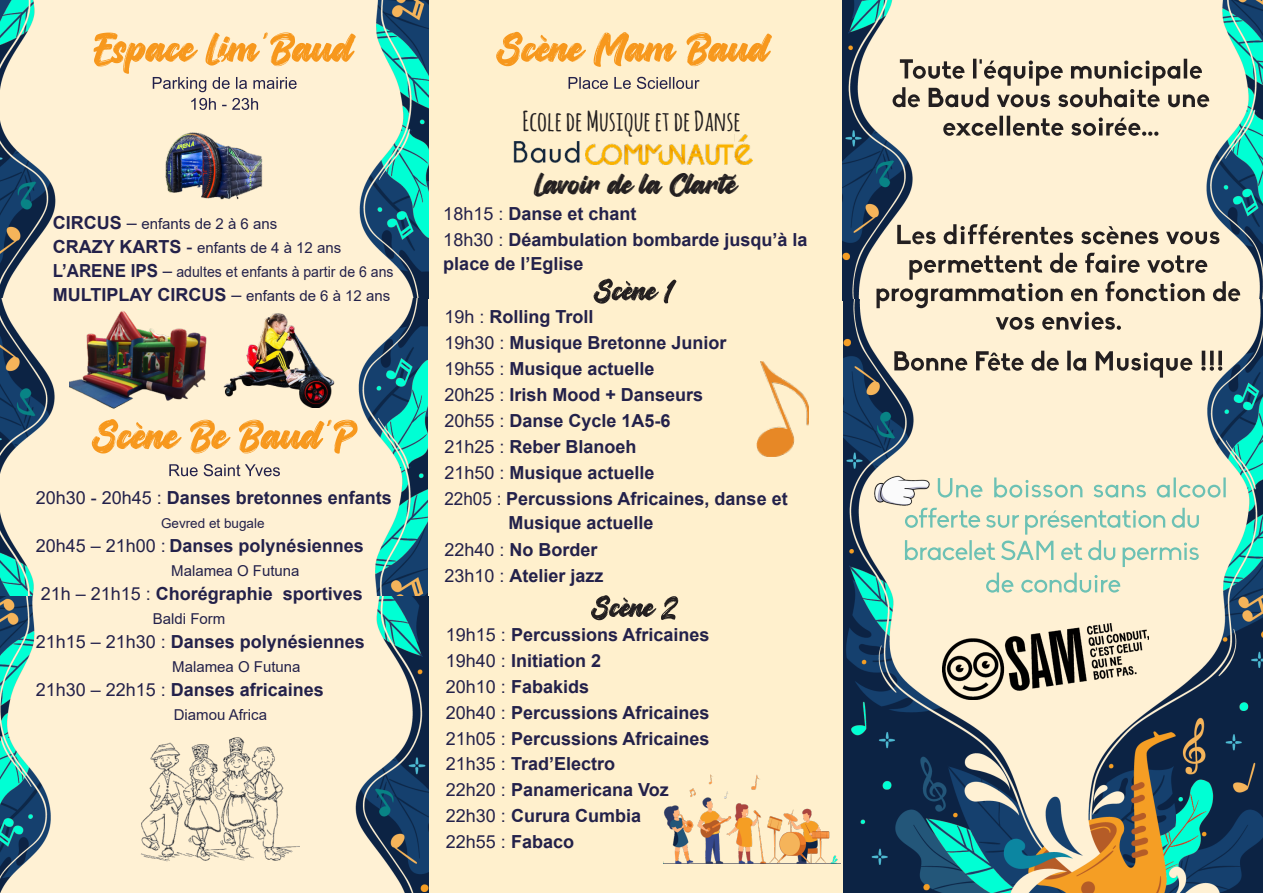
<style>
.page{position:relative;width:1263px;height:893px;background:#fff0cd}
.page>*{position:absolute;margin:0;border:0;box-sizing:border-box;transform-origin:0 0}
.t1{font:700 27px "Amatic";letter-spacing:.02em;color:#231f20;scale:1.1 1}
.t2{font:24px "Carameland Vanilla";color:#231f20}
.t3{font:700 18px/24px "Arial";color:#23214a}
.t4{font:18px "Arial";color:#23214a}
.t5{font:15px "Arial";color:#23214a}
.t6{font:15px/24px "Arial";color:#23214a;scale:.94 1}
.t7{font:13.5px "Arial";color:#23214a}
.s1{font-weight:700;font-size:18px}
.s2{font-size:18px}
.s3{font-weight:400}
.s4{font-weight:700}
</style>
<div class="page">
<img style="left:843px;top:0;width:420px;height:893px">
<svg style="left:892px;top:59px;width:317px;height:48px"></svg>
<svg style="left:943px;top:116px;width:215px;height:20px"></svg>
<svg style="left:938px;top:477px;width:288px;height:21px"></svg>
<img style="left:0;top:0;width:428px;height:596px">
<img style="left:870px;top:471px;width:64px;height:46px">
<img style="left:943px;top:623px;width:205px;height:77px">
<img style="left:756px;top:362px;width:53px;height:95px">
<img style="left:0;top:596px;width:428px;height:297px">
<svg style="left:496px;top:32px;width:276px;height:35px"></svg>
<svg style="left:568px;top:77px;width:132px;height:12px"></svg>
<svg style="left:593px;top:279px;width:83px;height:25px"></svg>
<svg style="left:591px;top:595px;width:87px;height:25px"></svg>
<img style="left:664px;top:774px;width:174px;height:89px">
<svg style="left:94px;top:32px;width:262px;height:60px"></svg>
<svg style="left:191px;top:98px;width:67px;height:12px"></svg>
<svg style="left:92px;top:419px;width:266px;height:35px"></svg>
<svg style="left:169px;top:464px;width:111px;height:12px"></svg>
<img style="left:69px;top:304px;width:139px;height:105px">
<img style="left:222px;top:302px;width:120px;height:106px">
<img style="left:164px;top:119px;width:106px;height:82px">
<img style="left:133px;top:735px;width:167px;height:131px">
<svg style="left:905px;top:508px;width:294px;height:85px"></svg>
<svg style="left:897px;top:224px;width:322px;height:20px"></svg>
<svg style="left:876px;top:253px;width:364px;height:77px"></svg>
<svg style="left:894px;top:351px;width:328px;height:27px"></svg>
<img style="left:513px;top:141px;width:66px;height:23px">
<img style="left:585px;top:143px;width:167px;height:22px">
<img style="left:735px;top:134px;width:17px;height:11px">
<p class="t5" style="left:53px;top:214px;width:226px"><span class="s1">CIRCUS</span> <span class="s2">–</span> enfants de 2 à 6 ans</p>
<p class="t5" style="left:53px;top:238px;width:290px"><span class="s1">CRAZY KARTS</span> <span class="s2">-</span> enfants de 4 à 12 ans</p>
<p class="t6" style="left:53px;top:260px;width:364px"><span class="s1">L’ARENE IPS</span> <span class="s2">–</span> adultes et enfants à partir de 6 ans<br><span class="s1">MULTIPLAY CIRCUS</span> <span class="s2">–</span> enfants de 6 à 12 ans</p>
<p class="t3" style="left:36px;top:486px;width:358px"><span class="s3">20h30 - 20h45 :</span> Danses bretonnes enfants</p>
<p class="t7" style="left:161px;top:514px;width:105px">Gevred et bugale</p>
<p class="t3" style="left:36px;top:534px;width:329px"><span class="s3">20h45 – 21h00 :</span> Danses polynésiennes</p>
<p class="t5" style="left:171px;top:561px;width:130px">Malamea O Futuna</p>
<p class="t3" style="left:41px;top:582px;width:324px"><span class="s3">21h – 21h15 :</span> Chorégraphie sportives</p>
<p class="t5" style="left:153px;top:609px;width:74px">Baldi Form</p>
<p class="t3" style="left:36px;top:630px;width:331px"><span class="s3">21h15 – 21h30 :</span> Danses polynésiennes</p>
<p class="t5" style="left:172px;top:657px;width:130px">Malamea O Futuna</p>
<p class="t3" style="left:36px;top:678px;width:290px"><span class="s3">21h30 – 22h15 :</span> Danses africaines</p>
<p class="t5" style="left:174px;top:705px;width:95px">Diamou Africa</p>
<p class="t1" style="left:522px;top:102px;width:200px">Ecole de Musique et de Danse</p>
<p class="t2" style="left:533px;top:167px;width:204px">Lavoir de la Clarté</p>
<p class="t3" style="left:443px;top:202px;width:195px"><span class="s3">18h15 :</span> Danse et chant</p>
<p class="t3" style="left:443px;top:228px;width:366px"><span class="s3">18h30 :</span> Déambulation bombarde jusqu’à la place de l’Eglise</p>
<p class="t3" style="left:444px;top:304px;width:151px"><span class="s3">19h :</span> Rolling Troll</p>
<p class="t3" style="left:444px;top:331px;width:284px"><span class="s3">19h30 :</span> Musique Bretonne Junior</p>
<p class="t3" style="left:444px;top:357px;width:212px"><span class="s3">19h55 :</span> Musique actuelle</p>
<p class="t3" style="left:444px;top:383px;width:260px"><span class="s3">20h25 :</span> Irish Mood + Danseurs</p>
<p class="t3" style="left:444px;top:409px;width:228px"><span class="s3">20h55 :</span> Danse Cycle 1A5-6</p>
<p class="t3" style="left:444px;top:435px;width:194px"><span class="s3">21h25 :</span> Reber Blanoeh</p>
<p class="t3" style="left:444px;top:461px;width:212px"><span class="s3">21h50 :</span> Musique actuelle</p>
<p class="t3" style="left:508px;top:487px;width:281px;text-indent:-64px"><span class="s3">22h05 :</span> Percussions Africaines, danse et<br>Musique actuelle</p>
<p class="t3" style="left:444px;top:537px;width:155px"><span class="s3">22h40 :</span> No Border</p>
<p class="t3" style="left:444px;top:564px;width:161px"><span class="s3">23h10 :</span> Atelier jazz</p>
<p class="t3" style="left:446px;top:623px;width:265px"><span class="s3">19h15 :</span> Percussions Africaines</p>
<p class="t3" style="left:446px;top:649px;width:157px"><span class="s3">19h40 :</span> Initiation 2</p>
<p class="t3" style="left:446px;top:675px;width:145px"><span class="s3">20h10 :</span> Fabakids</p>
<p class="t3" style="left:446px;top:701px;width:265px"><span class="s3">20h40 :</span> Percussions Africaines</p>
<p class="t3" style="left:446px;top:726px;width:265px"><span class="s3">21h05 :</span> Percussions Africaines</p>
<p class="t3" style="left:446px;top:752px;width:171px"><span class="s3">21h35 :</span> Trad’Electro</p>
<p class="t3" style="left:446px;top:778px;width:224px"><span class="s3">22h20 :</span> Panamericana Voz</p>
<p class="t3" style="left:446px;top:804px;width:197px"><span class="s3">22h30 :</span> Curura Cumbia</p>
<p class="t4" style="left:446px;top:829px;width:130px">22h55 : <span class="s4">Fabaco</span></p>
</div>
